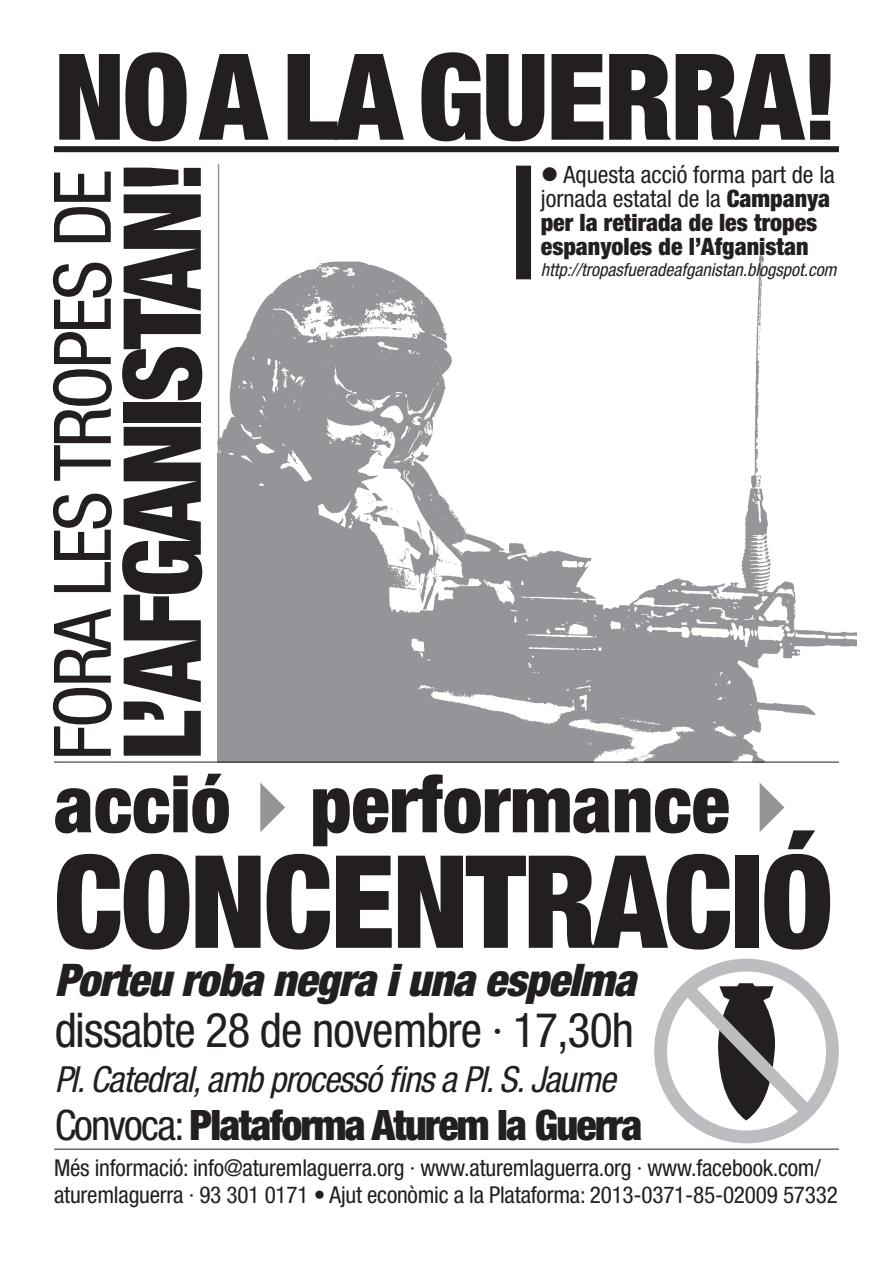
<style>
.page{position:relative;width:893px;height:1263px;background:#fff}
.page>*{position:absolute;margin:0;border:0;box-sizing:border-box;transform-origin:0 0}
.t1{font:900 condensed 129px "Helvetica Neue LT Std";letter-spacing:-.02em;color:#231f20}
.t2{font:900 condensed 120px "Helvetica Neue LT Std";letter-spacing:-.02em;color:#231f20}
.t3{font:900 condensed 108px "Helvetica Neue LT Std";letter-spacing:-.04em;color:#231f20}
.t4{font:900 condensed 79.5px "Helvetica Neue LT Std";color:#231f20}
.t5{font:condensed 79.5px "Helvetica Neue LT Std";letter-spacing:-.04em;color:#231f20}
.t6{font:condensed 48px "Helvetica Neue LT Std";letter-spacing:-.02em;color:#231f20}
.t7{font:italic 900 condensed 45px "Helvetica Neue LT Std";letter-spacing:-.02em;color:#231f20}
.t8{font:900 condensed 42px "Helvetica Neue LT Std";letter-spacing:-.04em;color:#231f20}
.t9{font:italic condensed 36px "Helvetica Neue LT Std";letter-spacing:-.03em;color:#231f20}
.Lloc{font:900 condensed 24px/24px "Helvetica Neue LT Std";color:#231f20}
.t10{font:condensed 23.25px/27px "Helvetica Neue LT Std";letter-spacing:-.01em;color:#231f20}
.Lloc-2{font:italic condensed 18px "Helvetica Neue LT Std";color:#231f20}
.s1{font-weight:400}
.s2{color:#939598}
</style>
<div class="page">
<img style="left:218px;top:249px;width:639px;height:513px">
<hr style="left:54px;top:1149px;width:785px;height:1px;background:#231f20">
<svg style="left:654px;top:958px;width:185px;height:186px"></svg>
<hr style="left:54px;top:762px;width:785px;height:1px;background:#231f20">
<div style="left:54px;top:146px;width:785px;height:6px;background:#231f20"></div>
<hr style="left:218px;top:164px;width:1px;height:596px;background:#939598">
<div style="left:516px;top:166px;width:15px;height:113px;background:#231f20"></div>
<h2 class="t2" style="left:54px;top:23px;width:786px">nO A LA GUERRA!</h2>
<p class="Lloc" style="left:541px;top:162px;width:296px">● <span class="s1">Aquesta acció forma part de la jornada estatal de la</span> Campanya per la retirada de les tropes espanyoles de l’Afganistan</p>
<p class="Lloc-2" style="left:541px;top:259px;width:297px">http://tropasfueradeafganistan.blogspot.com</p>
<h3 class="t5" style="left:37px;top:760px;width:592px;rotate:-90deg">Fora les tropes de</h3>
<h3 class="t3" style="left:96px;top:760px;width:602px;rotate:-90deg">l’Afganistan!</h3>
<h3 class="t4" style="left:54px;top:755px;width:757px">acció<span class="s2">✔</span>performance<span class="s2">✔</span></h3>
<h1 class="t1" style="left:54px;top:822px;width:781px">concentració</h1>
<h3 class="t7" style="left:54px;top:952px;width:583px">Porteu roba negra i una espelma</h3>
<h3 class="t6" style="left:54px;top:1002px;width:581px">dissabte 28 de novembre · 17,30h</h3>
<h3 class="t9" style="left:54px;top:1058px;width:563px">Pl. Catedral, amb processó fins a Pl. S. Jaume</h3>
<h3 class="t8" style="left:54px;top:1099px;width:590px"><span class="s1">Convoca:</span> Plataforma Aturem la Guerra</h3>
<p class="t10" style="left:54px;top:1153px;width:785px">Més informació: info@aturemlaguerra.org · www.aturemlaguerra.org · www.facebook.com/ aturemlaguerra · 93 301 0171 • Ajut econòmic a la Plataforma: 2013-0371-85-02009 57332</p>
</div>
